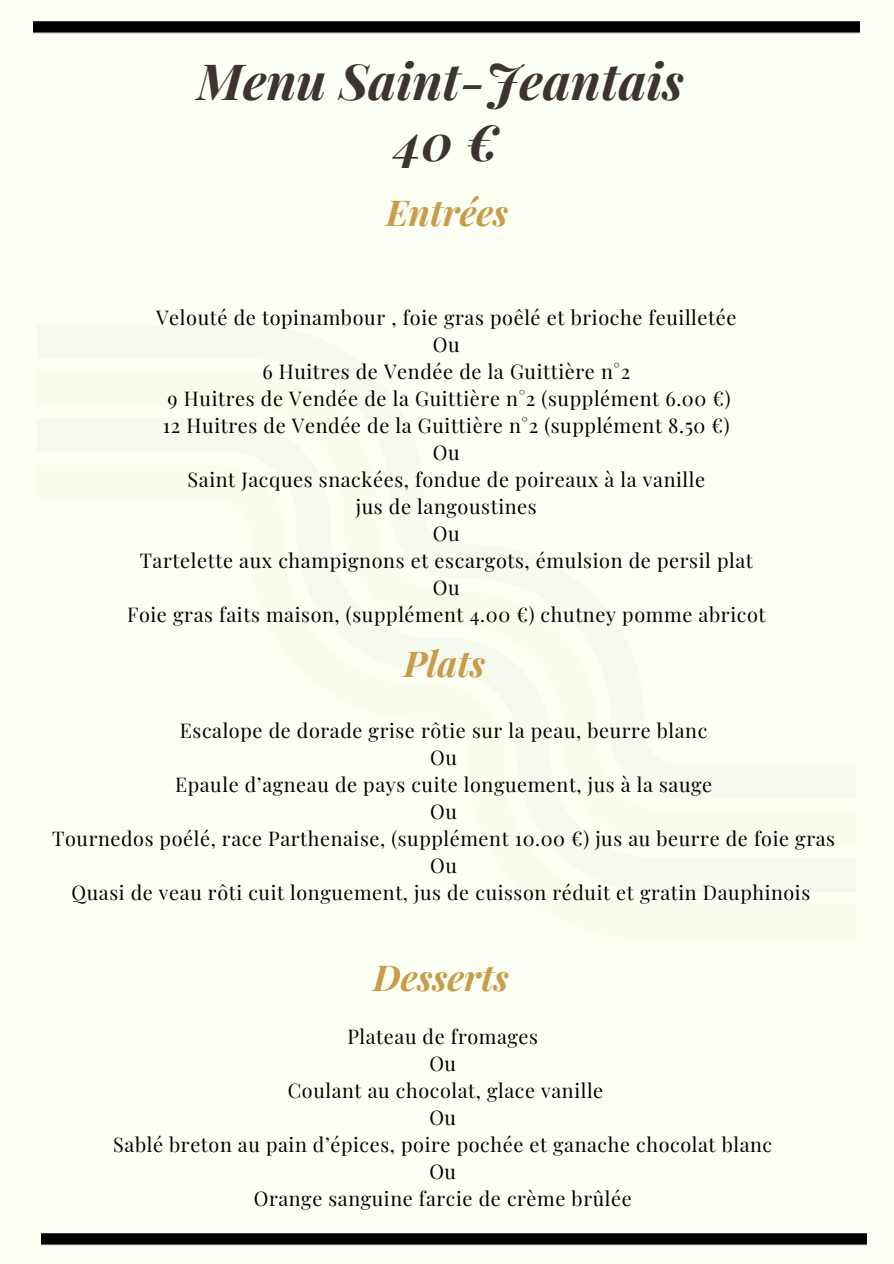
<style>
.page{position:relative;width:894px;height:1264px;background:#fff}
.page>*{position:absolute;margin:0;border:0;box-sizing:border-box;transform-origin:0 0}
.t1{font:italic 700 49.95px/60.8px "Playfair Display";color:#3c3333;text-align:center}
.t2{font:italic 700 35.7px "Playfair Display";color:#c99c4b}
.t3{font:19.8px "Playfair Display";letter-spacing:.03em;color:#000}
</style>
<div class="page">
<div style="left:0;top:0;width:893px;height:1263px;background:#fcfff3"></div>
<img style="left:34px;top:21px;width:824px;height:13px">
<img style="left:42px;top:1233px;width:824px;height:13px">
<p class="t1" style="left:197px;top:49px;width:488px">Menu Saint-Jeantais<br>40 €</p>
<h1 class="t2" style="left:386px;top:187px;width:123px">Entrées</h1>
<h2 class="t3" style="left:156px;top:303px;width:581px">Velouté de topinambour , foie gras poêlé et brioche feuilletée</h2>
<p class="t3" style="left:433px;top:330px;width:28px">Ou</p>
<p class="t3" style="left:262px;top:357px;width:369px">6 Huitres de Vendée de la Guittière n°2</p>
<p class="t3" style="left:168px;top:384px;width:564px">9 Huitres de Vendée de la Guittière n°2 (supplément 6.00 €)</p>
<p class="t3" style="left:163px;top:411px;width:568px">12 Huitres de Vendée de la Guittière n°2 (supplément 8.50 €)</p>
<p class="t3" style="left:433px;top:438px;width:28px">Ou</p>
<p class="t3" style="left:187px;top:465px;width:519px">Saint Jacques snackées, fondue de poireaux à la vanille</p>
<p class="t3" style="left:356px;top:492px;width:182px">jus de langoustines</p>
<p class="t3" style="left:433px;top:519px;width:28px">Ou</p>
<p class="t3" style="left:140px;top:546px;width:614px">Tartelette aux champignons et escargots, émulsion de persil plat</p>
<p class="t3" style="left:433px;top:573px;width:28px">Ou</p>
<p class="t3" style="left:127px;top:600px;width:639px">Foie gras faits maison, (supplément 4.00 €) chutney pomme abricot</p>
<p class="t2" style="left:404px;top:638px;width:83px">Plats</p>
<p class="t3" style="left:180px;top:716px;width:528px">Escalope de dorade grise rôtie sur la peau, beurre blanc</p>
<h2 class="t3" style="left:430px;top:743px;width:28px">Ou</h2>
<p class="t3" style="left:175px;top:770px;width:538px">Epaule d’agneau de pays cuite longuement, jus à la sauge</p>
<p class="t3" style="left:430px;top:797px;width:28px">Ou</p>
<p class="t3" style="left:52px;top:824px;width:784px">Tournedos poélé, race Parthenaise, (supplément 10.00 €) jus au beurre de foie gras</p>
<p class="t3" style="left:430px;top:851px;width:28px">Ou</p>
<p class="t3" style="left:71px;top:878px;width:740px">Quasi de veau rôti cuit longuement, jus de cuisson réduit et gratin Dauphinois</p>
<p class="t2" style="left:373px;top:952px;width:137px">Desserts</p>
<p class="t3" style="left:347px;top:1022px;width:192px">Plateau de fromages</p>
<h2 class="t3" style="left:429px;top:1049px;width:28px">Ou</h2>
<p class="t3" style="left:287px;top:1076px;width:317px">Coulant au chocolat, glace vanille</p>
<p class="t3" style="left:429px;top:1103px;width:28px">Ou</p>
<p class="t3" style="left:113px;top:1130px;width:660px">Sablé breton au pain d’épices, poire pochée et ganache chocolat blanc</p>
<p class="t3" style="left:429px;top:1157px;width:28px">Ou</p>
<p class="t3" style="left:254px;top:1184px;width:379px">Orange sanguine farcie de crème brûlée</p>
</div>
